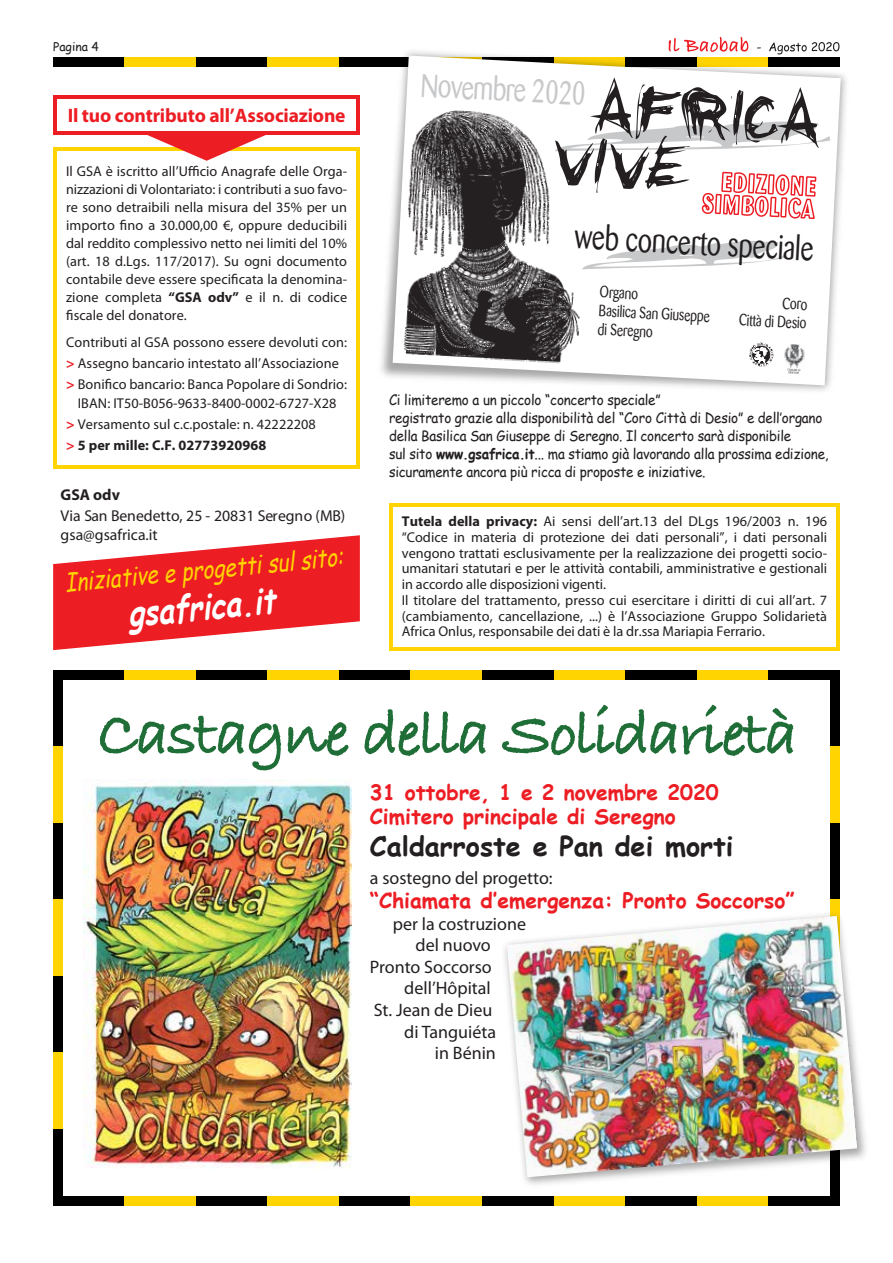
<style>
.page{position:relative;width:893px;height:1263px;background:#fff}
.page>*{position:absolute;margin:0;border:0;box-sizing:border-box;transform-origin:0 0}
.t1{font:italic 700 35.4px "Comic Sans MS";color:#fff;scale:.81 1}
.t2{font:33.9px "Barmeno";color:#231f20;scale:.8 1}
.t3{font:32.55px "Barmeno";color:#c7c8ca;scale:.8 1}
.t4{font:700 27px "Comic Sans MS";color:#231f20}
.t5{font:italic 25.5px "Comic Sans MS";color:#ffd400;scale:.81 1}
.t6{font:700 21px/24px "Comic Sans MS";color:#ed1d24}
.t7{font:700 19.5px "Myriad Pro";letter-spacing:-.01em;color:#ed1d24}
.t8{font:18px "Myriad Pro";color:#231f20}
.t9{font:16.05px/18.8px "Barmeno";color:#231f20;scale:.8 1}
.t10{font:15.75px/18.5px "Myriad Pro";color:#231f20}
.t11{font:700 15.75px "Myriad Pro";letter-spacing:.005em;color:#231f20}
.t12{font:14.25px/18px "Myriad Pro";letter-spacing:.005em;color:#231f20}
.t13{font:14.25px/18px "Comic Sans MS";letter-spacing:-.015em;color:#231f20;scale:.94 1}
.t14{font:12px "Comic Sans MS";color:#231f20}
.s1{font-weight:700}
.s2{font-weight:700;color:#ed1d24}
</style>
<div class="page">
<div style="left:53px;top:670px;width:72px;height:9px;background:#000"></div>
<div style="left:125px;top:670px;width:71px;height:9px;background:#ffd400"></div>
<div style="left:196px;top:670px;width:72px;height:9px;background:#000"></div>
<div style="left:268px;top:670px;width:71px;height:9px;background:#ffd400"></div>
<div style="left:339px;top:670px;width:72px;height:9px;background:#000"></div>
<div style="left:411px;top:670px;width:71px;height:9px;background:#ffd400"></div>
<div style="left:482px;top:670px;width:72px;height:9px;background:#000"></div>
<div style="left:554px;top:670px;width:71px;height:9px;background:#ffd400"></div>
<div style="left:625px;top:670px;width:72px;height:9px;background:#000"></div>
<div style="left:697px;top:670px;width:71px;height:9px;background:#ffd400"></div>
<div style="left:768px;top:670px;width:72px;height:9px;background:#000"></div>
<div style="left:53px;top:670px;width:10px;height:76px;background:#000"></div>
<div style="left:53px;top:746px;width:10px;height:77px;background:#ffd400"></div>
<div style="left:53px;top:823px;width:10px;height:76px;background:#000"></div>
<div style="left:53px;top:899px;width:10px;height:77px;background:#ffd400"></div>
<div style="left:53px;top:976px;width:10px;height:76px;background:#000"></div>
<div style="left:53px;top:1052px;width:10px;height:77px;background:#ffd400"></div>
<div style="left:53px;top:1129px;width:10px;height:76px;background:#000"></div>
<div style="left:53px;top:1196px;width:72px;height:9px;background:#000"></div>
<div style="left:125px;top:1196px;width:71px;height:9px;background:#ffd400"></div>
<div style="left:196px;top:1196px;width:72px;height:9px;background:#000"></div>
<div style="left:268px;top:1196px;width:71px;height:9px;background:#ffd400"></div>
<div style="left:339px;top:1196px;width:72px;height:9px;background:#000"></div>
<div style="left:411px;top:1196px;width:71px;height:9px;background:#ffd400"></div>
<div style="left:830px;top:670px;width:10px;height:76px;background:#000"></div>
<div style="left:830px;top:746px;width:10px;height:77px;background:#ffd400"></div>
<div style="left:830px;top:823px;width:10px;height:76px;background:#000"></div>
<div style="left:53px;top:57px;width:72px;height:10px;background:#000"></div>
<div style="left:125px;top:57px;width:71px;height:10px;background:#ffd400"></div>
<div style="left:196px;top:57px;width:72px;height:10px;background:#000"></div>
<div style="left:268px;top:57px;width:71px;height:10px;background:#ffd400"></div>
<div style="left:389px;top:503px;width:451px;height:148px;background:#ffd400"></div>
<div style="left:393px;top:507px;width:443px;height:139px;background:#fff"></div>
<div style="left:53px;top:96px;width:307px;height:39px;background:linear-gradient(to bottom,#ed1d24,#ed1d24)"></div>
<div style="left:57px;top:100px;width:299px;height:31px;background:#fff"></div>
<div style="left:53px;top:147px;width:307px;height:321px;background:#ffd400"></div>
<div style="left:57px;top:151px;width:299px;height:313px;background:#fff"></div>
<svg style="left:143px;top:133px;width:127px;height:28px"></svg>
<svg style="left:53px;top:535px;width:307px;height:115px"></svg>
<svg style="left:100px;top:716px;width:181px;height:54px"></svg>
<svg style="left:287px;top:722px;width:62px;height:34px"></svg>
<svg style="left:364px;top:709px;width:122px;height:47px"></svg>
<svg style="left:502px;top:705px;width:291px;height:51px"></svg>
<img style="left:84px;top:779px;width:268px;height:390px">
<img style="left:454px;top:899px;width:412px;height:307px">
<img style="left:507px;top:916px;width:350px;height:261px">
<img style="left:330px;top:37px;width:516px;height:354px">
<svg style="left:393px;top:56px;width:448px;height:329px"></svg>
<img style="left:399px;top:107px;width:191px;height:257px">
<svg style="left:787px;top:369px;width:14px;height:5px"></svg>
<img style="left:784px;top:344px;width:21px;height:25px">
<svg style="left:749px;top:343px;width:24px;height:24px"></svg>
<svg style="left:555px;top:77px;width:275px;height:193px"></svg>
<p class="t14" style="left:53px;top:38px;width:47px">Pagina 4</p>
<h3 class="t7" style="left:68px;top:105px;width:279px">Il tuo contributo all’Associazione</h3>
<p class="t12" style="left:66px;top:162px;width:282px;text-align:justify">Il GSA è iscritto all’Ufficio Anagrafe delle Orga&shy;nizzazioni di Volontariato: i contributi a suo favo&shy;re sono detraibili nella misura del 35% per un importo fino a 30.000,00 €, oppure deducibili dal reddito complessivo netto nei limiti del 10% (art. 18 d.Lgs. 117/2017). Su ogni documento contabile deve essere specificata la denomina&shy;zione completa <span class="s1">“GSA odv”</span> e il n. di codice fiscale del donatore.</p>
<p class="t12" style="left:66px;top:332px;width:282px;line-height:21px">Contributi al GSA possono essere devoluti con: <span class="s2">&gt;</span> Assegno bancario intestato all’Associazione <span class="s2">&gt;</span> Bonifico bancario: Banca Popolare di Sondrio:</p>
<p class="t12" style="left:66px;top:393px;width:272px;line-height:21px;text-indent:12px">IBAN: IT50-B056-9633-8400-0002-6727-X28 <span class="s2">&gt;</span> Versamento sul c.c.postale: n. 42222208<br><span class="s2">&gt;</span> <span class="s1">5 per mille: C.F. 02773920968</span></p>
<p class="t11" style="left:61px;top:486px;width:61px">GSA odv</p>
<p class="t10" style="left:61px;top:507px;width:286px">Via San Benedetto, 25 - 20831 Seregno (MB) gsa@gsafrica.it</p>
<h3 class="t5" style="left:63px;top:563px;width:346px;rotate:-5deg">Iniziative e progetti sul sito:</h3>
<h1 class="t1" style="left:126px;top:587px;width:183px;rotate:-5deg">gsafrica.it</h1>
<h3 class="t3" style="left:422px;top:66px;width:208px;rotate:3deg">Novembre 2020</h3>
<h2 class="t2" style="left:576px;top:217px;width:300px;rotate:3deg">web concerto speciale</h2>
<p class="t9" style="left:740px;top:292px;width:86px;text-align:right;rotate:3deg">Coro<br>Città di Desio</p>
<p class="t9" style="left:600px;top:282px;width:141px;rotate:3deg">Organo<br>Basilica San Giuseppe di Seregno</p>
<p class="t13" style="left:389px;top:391px;width:469px">Ci limiteremo a un piccolo “concerto speciale”<br>registrato grazie alla disponibilità del “Coro Città di Desio” e dell‛organo della Basilica San Giuseppe di Seregno. Il concerto sarà disponibile<br>sul sito <span class="s1">www.gsafrica.it</span>... ma stiamo già lavorando alla prossima edizione, sicuramente ancora più ricca di proposte e iniziative.</p>
<p class="t12" style="left:402px;top:514px;width:427px;line-height:15.8px"><span class="s1">Tutela della privacy:</span> Ai sensi dell’art.13 del DLgs 196/2003 n. 196 “Codice in materia di protezione dei dati personali”, i dati personali vengono trattati esclusivamente per la realizzazione dei progetti socio&shy;umanitari statutari e per le attività contabili, amministrative e gestionali in accordo alle disposizioni vigenti.<br>Il titolare del trattamento, presso cui esercitare i diritti di cui all’art. 7 (cambiamento, cancellazione, ...) è l’Associazione Gruppo Solidarietà Africa Onlus, responsabile dei dati è la dr.ssa Mariapia Ferrario.</p>
<h3 class="t6" style="left:370px;top:780px;width:350px">31 ottobre, 1 e 2 novembre 2020<br>Cimitero principale di Seregno</h3>
<h3 class="t4" style="left:370px;top:826px;width:365px">Caldarroste e Pan dei morti</h3>
<p class="t8" style="left:370px;top:868px;width:184px">a sostegno del progetto:</p>
<h3 class="t6" style="left:370px;top:888px;width:426px">“Chiamata d‛emergenza: Pronto Soccorso”</h3>
<p class="t8" style="left:393px;top:914px;width:135px">per la costruzione</p>
<p class="t8" style="left:415px;top:935px;width:77px">del nuovo</p>
<p class="t8" style="left:370px;top:957px;width:123px">Pronto Soccorso</p>
<p class="t8" style="left:404px;top:978px;width:88px">dell’Hôpital</p>
<p class="t8" style="left:374px;top:1000px;width:120px">St. Jean de Dieu</p>
<p class="t8" style="left:404px;top:1022px;width:93px">di Tanguiéta</p>
<p class="t8" style="left:435px;top:1043px;width:63px">in Bénin</p>
</div>
